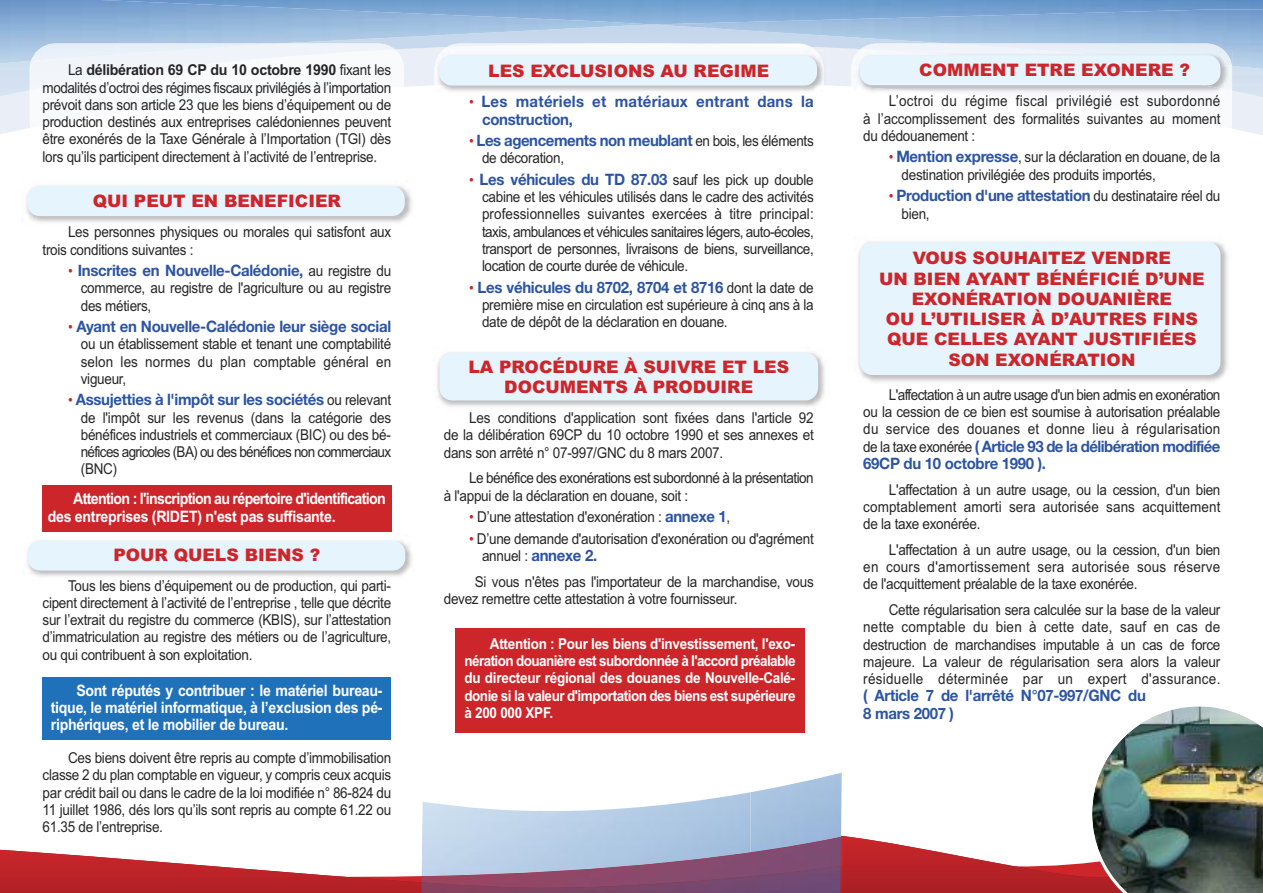
<style>
.page{position:relative;width:1263px;height:893px;background:#fff}
.page>*{position:absolute;margin:0;border:0;box-sizing:border-box;transform-origin:0 0}
.t1{font:900 17.25px/20.2px "Arial";color:#cc262b;text-align:center}
.t2{font:700 15.75px/17.2px "Helvetica Neue";letter-spacing:-.02em;color:#2c54a2;scale:.95 1}
.t3{font:700 15.75px/17.2px "Arial";letter-spacing:-.02em;color:#fff;text-align:justify;scale:.9 1}
.t4{font:700 15.75px/17.2px "Arial";letter-spacing:-.045em;color:#fff;scale:.9 1}
.t5{font:700 15.75px/17.2px "Helvetica Neue";letter-spacing:.02em;color:#2c54a2;scale:.95 1}
.t6{font:15px/17.2px "Arial";letter-spacing:-.02em;color:#272627;text-align:justify;scale:.9 1}
.t7{font:700 15px/17.2px "Arial";letter-spacing:-.035em;color:#fff;text-align:justify;scale:.9 1}
.s1{font-weight:700}
.s2{font-family:"Arial";font-weight:400;font-size:15px;color:#cc262b}
.s3{font-family:"Arial";font-weight:400;font-size:15px;color:#272627}
.s4{color:#cc262b}
.s5{font-family:"Helvetica Neue";font-weight:700;font-size:15.75px;color:#2c54a2}
</style>
<div class="page">
<svg style="left:0;top:64px;width:1263px;height:71px;fill:#eaeef6"></svg>
<img style="left:1233px;top:70px;width:30px;height:30px">
<img style="left:0;top:64px;width:30px;height:35px">
<img style="left:0;top:0;width:653px;height:64px">
<img style="left:98px;top:0;width:1165px;height:24px">
<img style="left:437px;top:352px;width:388px;height:55px">
<div style="left:439px;top:352px;width:379px;height:48px;background:#e6f4fd;border-radius:13px"></div>
<svg style="left:443px;top:44px;width:372px;height:6px"></svg>
<img style="left:447px;top:44px;width:135px;height:3px">
<img style="left:861px;top:44px;width:89px;height:5px">
<img style="left:950px;top:44px;width:273px;height:5px">
<svg style="left:30px;top:49px;width:374px;height:86px"></svg>
<img style="left:30px;top:44px;width:365px;height:46px">
<img style="left:31px;top:44px;width:245px;height:17px">
<img style="left:858px;top:241px;width:370px;height:141px">
<div style="left:860px;top:242px;width:360px;height:133px;background:#e6f4fd;border-radius:13px"></div>
<svg style="left:434px;top:85px;width:394px;height:50px"></svg>
<img style="left:824px;top:50px;width:4px;height:35px">
<img style="left:434px;top:85px;width:390px;height:12px">
<img style="left:434px;top:50px;width:390px;height:35px">
<div style="left:439px;top:56px;width:378px;height:30px;background:#e6f4fd;border-radius:13px"></div>
<img style="left:26px;top:186px;width:386px;height:36px">
<div style="left:27px;top:186px;width:378px;height:30px;background:#e6f4fd;border-radius:13px"></div>
<img style="left:27px;top:541px;width:385px;height:36px">
<div style="left:28px;top:540px;width:377px;height:31px;background:#e6f4fd;border-radius:13px"></div>
<div style="left:42px;top:677px;width:349px;height:63px;background:#1f71b9"></div>
<div style="left:43px;top:486px;width:349px;height:46px;background:#cc262b"></div>
<div style="left:455px;top:628px;width:349px;height:104px;background:#cc262b"></div>
<svg style="left:851px;top:49px;width:382px;height:86px"></svg>
<img style="left:854px;top:50px;width:378px;height:47px">
<img style="left:877px;top:50px;width:355px;height:41px">
<img style="left:1038px;top:50px;width:194px;height:16px">
<div style="left:860px;top:55px;width:360px;height:30px;background:#e6f4fd;border-radius:13px"></div>
<svg style="left:0;top:703px;width:1263px;height:190px"></svg>
<p class="t6" style="left:43px;top:62px;width:389px;text-indent:26px">La <span class="s1">délibération 69 CP du 10 octobre 1990</span> fixant les modalités d’octroi des régimes fiscaux privilégiés à l’importation prévoit dans son article 23 que les biens d’équipement ou de production destinés aux entreprises calédoniennes peuvent être exonérés de la Taxe Générale à l’Importation (TGI) dès lors qu’ils participent directement à l’activité de l’entreprise.</p>
<p class="t1" style="left:93px;top:191px;width:250px">QUI PEUT EN BENEFICIER</p>
<p class="t6" style="left:43px;top:224px;width:389px;text-indent:26px">Les personnes physiques ou morales qui satisfont aux trois conditions suivantes :</p>
<p class="t2" style="left:68px;top:263px;width:342px"><span class="s2">•</span> Inscrites en Nouvelle-Calédonie, <span class="s3">au registre du</span></p>
<p class="t6" style="left:81px;top:280px;width:346px">commerce, au registre de l'agriculture ou au registre des métiers,</p>
<p class="t2" style="left:68px;top:319px;width:342px"><span class="s2">•</span> Ayant en Nouvelle-Calédonie leur siège social</p>
<p class="t6" style="left:81px;top:336px;width:346px">ou un établissement stable et tenant une comptabilité selon les normes du plan comptable général en vigueur,</p>
<p class="t2" style="left:68px;top:393px;width:342px"><span class="s2">•</span> Assujetties à l'impôt sur les sociétés <span class="s3">ou relevant</span></p>
<p class="t6" style="left:81px;top:409px;width:346px">de l'impôt sur les revenus (dans la catégorie des bénéfices industriels et commerciaux (BIC) ou des bé&shy;néfices agricoles (BA) ou des bénéfices non commerciaux (BNC)</p>
<p class="t4" style="left:48px;top:490px;width:377px;text-indent:26px">Attention : l'inscription au répertoire d'identification des entreprises (RIDET) n'est pas suffisante.</p>
<p class="t1" style="left:113px;top:545px;width:208px">POUR QUELS BIENS ?</p>
<p class="t6" style="left:43px;top:577px;width:389px;text-indent:26px">Tous les biens d’équipement ou de production, qui parti&shy;cipent directement à l’activité de l’entreprise , telle que décrite sur l’extrait du registre du commerce (KBIS), sur l’attestation d’immatriculation au registre des métiers ou de l’agriculture, ou qui contribuent à son exploitation.</p>
<p class="t3" style="left:51px;top:682px;width:370px;text-indent:26px">Sont réputés y contribuer : le matériel bureau&shy;tique, le matériel informatique, à l’exclusion des pé&shy;riphériques, et le mobilier de bureau.</p>
<p class="t6" style="left:43px;top:749px;width:389px;text-indent:26px">Ces biens doivent être repris au compte d’immobilisation classe 2 du plan comptable en vigueur, y compris ceux acquis par crédit bail ou dans le cadre de la loi modifiée n° 86-824 du 11 juillet 1986, dés lors qu’ils sont repris au compte 61.22 ou 61.35 de l’entreprise.</p>
<p class="t1" style="left:488px;top:61px;width:283px">LES EXCLUSIONS AU REGIME</p>
<p class="t5" style="left:482px;top:94px;width:351px;text-indent:-13px"><span class="s2">•</span> Les matériels et matériaux entrant dans la construction,</p>
<p class="t2" style="left:469px;top:133px;width:364px"><span class="s2">•</span> Les agencements non meublant <span class="s3">en bois, les éléments</span></p>
<p class="t6" style="left:482px;top:149px;width:93px">de décoration,</p>
<p class="t2" style="left:469px;top:172px;width:364px"><span class="s2">•</span> Les véhicules du TD 87.03 <span class="s3">sauf les pick up double</span></p>
<p class="t6" style="left:482px;top:188px;width:370px">cabine et les véhicules utilisés dans le cadre des activités professionnelles suivantes exercées à titre principal: taxis, ambulances et véhicules sanitaires légers, auto-écoles, transport de personnes, livraisons de biens, surveillance, location de courte durée de véhicule.</p>
<p class="t2" style="left:469px;top:280px;width:364px"><span class="s2">•</span> Les véhicules du 8702, 8704 et 8716 <span class="s3">dont la date de</span></p>
<p class="t6" style="left:482px;top:296px;width:370px">première mise en circulation est supérieure à cinq ans à la date de dépôt de la déclaration en douane.</p>
<p class="t1" style="left:468px;top:357px;width:322px">LA PROCÉDURE À SUIVRE ET LES<br>DOCUMENTS À PRODUIRE</p>
<p class="t6" style="left:444px;top:409px;width:413px;text-indent:26px">Les conditions d'application sont fixées dans l'article 92 de la délibération 69CP du 10 octobre 1990 et ses annexes et dans son arrêté n° 07-997/GNC du 8 mars 2007.</p>
<p class="t6" style="left:444px;top:469px;width:413px;text-indent:26px">Le bénéfice des exonérations est subordonné à la présentation à l'appui de la déclaration en douane, soit :</p>
<p class="t6" style="left:469px;top:508px;width:292px"><span class="s4">•</span> D’une attestation d'exonération : <span class="s5">annexe 1</span>,</p>
<p class="t6" style="left:469px;top:530px;width:384px"><span class="s4">•</span> D’une demande d'autorisation d'exonération ou d'agrément</p>
<p class="t2" style="left:482px;top:548px;width:123px"><span class="s3">annuel :</span> annexe 2.</p>
<p class="t6" style="left:444px;top:573px;width:413px;text-indent:31px">Si vous n'êtes pas l'importateur de la marchandise, vous devez remettre cette attestation à votre fournisseur.</p>
<p class="t7" style="left:464px;top:635px;width:369px;text-indent:26px">Attention : Pour les biens d'investissement, l'exo&shy;nération douanière est subordonnée à l'accord préalable du directeur régional des douanes de Nouvelle-Calé&shy;donie si la valeur d'importation des biens est supérieure à 200 000 XPF.</p>
<p class="t1" style="left:919px;top:60px;width:272px">COMMENT ETRE EXONERE ?</p>
<p class="t6" style="left:863px;top:93px;width:398px;text-indent:26px">L’octroi du régime fiscal privilégié est subordonné à l’accomplissement des formalités suivantes au moment du dédouanement :</p>
<p class="t6" style="left:901px;top:149px;width:356px;text-indent:-13px"><span class="s4">•</span> <span class="s5">Mention expresse</span>, sur la déclaration en douane, de la destination privilégiée des produits importés,</p>
<p class="t2" style="left:889px;top:188px;width:351px"><span class="s2">•</span> Production d'une attestation <span class="s3">du destinataire réel du</span></p>
<p class="t6" style="left:901px;top:205px;width:33px">bien,</p>
<p class="t1" style="left:879px;top:248px;width:327px">VOUS SOUHAITEZ VENDRE<br>UN BIEN AYANT BÉNÉFICIÉ D’UNE<br>EXONÉRATION DOUANIÈRE<br>OU L’UTILISER À D’AUTRES FINS<br>QUE CELLES AYANT JUSTIFIÉES<br>SON EXONÉRATION</p>
<p class="t6" style="left:863px;top:386px;width:398px;text-indent:26px">L'affectation à un autre usage d'un bien admis en exonération ou la cession de ce bien est soumise à autorisation préalable du service des douanes et donne lieu à régularisation</p>
<p class="t2" style="left:863px;top:439px;width:377px"><span class="s3">de la taxe exonérée</span> ( Article 93 de la délibération modifiée<br>69CP du 10 octobre 1990 ).</p>
<p class="t6" style="left:863px;top:481px;width:398px;text-indent:26px">L'affectation à un autre usage, ou la cession, d'un bien comptablement amorti sera autorisée sans acquittement de la taxe exonérée.</p>
<p class="t6" style="left:863px;top:541px;width:398px;text-indent:26px">L'affectation à un autre usage, ou la cession, d'un bien en cours d'amortissement sera autorisée sous réserve de l'acquittement préalable de la taxe exonérée.</p>
<p class="t6" style="left:863px;top:601px;width:398px;text-indent:26px">Cette régularisation sera calculée sur la base de la valeur nette comptable du bien à cette date, sauf en cas de destruction de marchandises imputable à un cas de force majeure. La valeur de régularisation sera alors la valeur résiduelle déterminée par un expert d'assurance.</p>
<p class="t2" style="left:863px;top:688px;width:299px">( Article 7 de l'arrêté N°07-997/GNC du<br>8 mars 2007 )</p>
</div>
